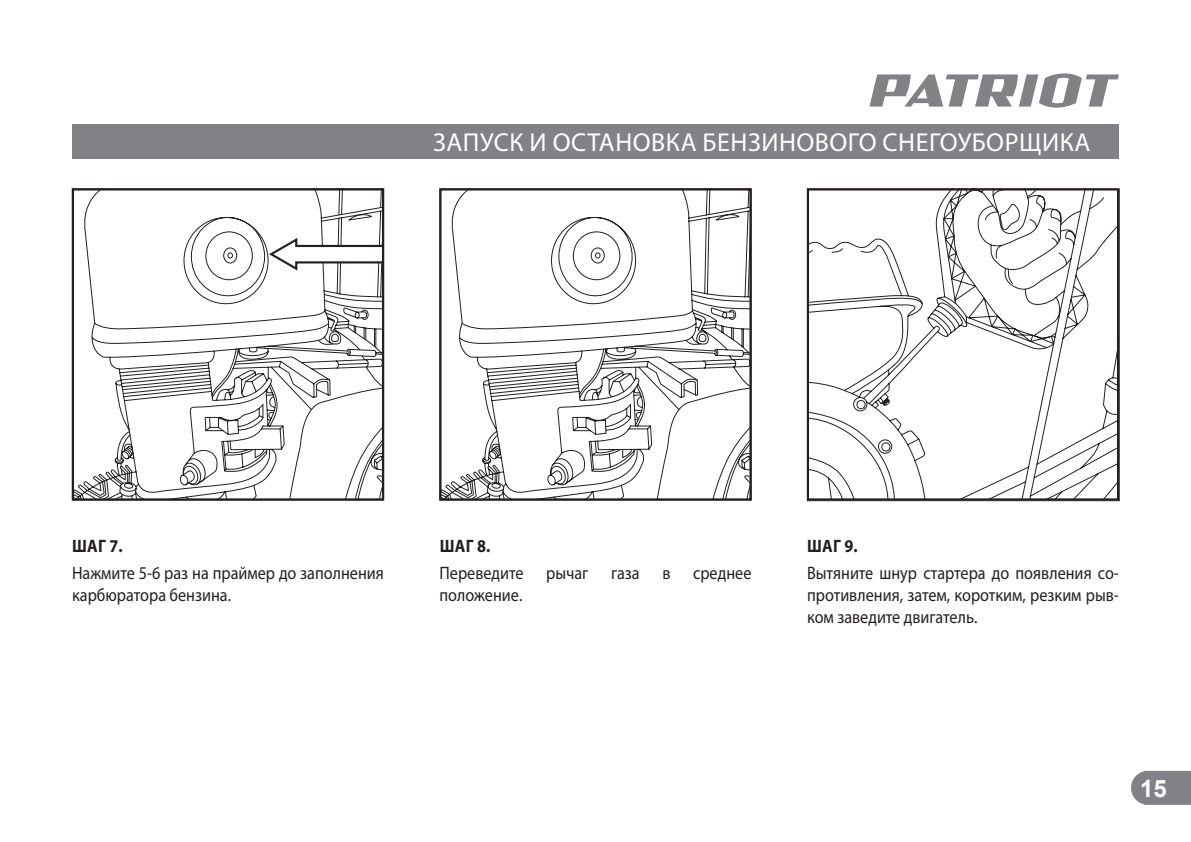
<style>
.page{position:relative;width:1191px;height:842px;background:#fff}
.page>*{position:absolute;margin:0;border:0;box-sizing:border-box;transform-origin:0 0}
.t1{font:26px "Myriad Pro";letter-spacing:.02em;color:#fff}
.t2{font:700 24px "Arial";color:#fff}
.t3{font:18px/21.6px "Myriad Pro";color:#231f20;scale:.9 1}
.t4{font:700 18px "Myriad Pro";letter-spacing:.02em;color:#231f20;scale:.9 1}
</style>
<div class="page">
<svg style="left:1131px;top:771px;width:60px;height:34px;background:#888a8c"></svg>
<svg style="left:869px;top:73px;width:250px;height:35px"></svg>
<div style="left:72px;top:124px;width:1047px;height:34px;background:#808285"></div>
<svg style="left:71px;top:188px;width:314px;height:313px"></svg>
<svg style="left:439px;top:188px;width:313px;height:313px"></svg>
<svg style="left:806px;top:188px;width:314px;height:313px"></svg>
<h1 class="t1" style="left:433px;top:126px;width:659px">ЗАПУСК И ОСТАНОВКА БЕНЗИНОВОГО СНЕГОУБОРЩИКА</h1>
<p class="t4" style="left:72px;top:536px;width:58px">ШАГ 7.</p>
<p class="t3" style="left:72px;top:562px;width:348px">Нажмите 5-6 раз на праймер до заполнения карбюратора бензина.</p>
<p class="t4" style="left:440px;top:536px;width:58px">ШАГ 8.</p>
<p class="t3" style="left:439px;top:562px;width:95px">Переведите</p>
<p class="t3" style="left:546px;top:562px;width:48px">рычаг</p>
<p class="t3" style="left:611px;top:562px;width:33px">газа</p>
<p class="t3" style="left:662px;top:562px;width:10px">в</p>
<p class="t3" style="left:693px;top:562px;width:66px">среднее</p>
<p class="t3" style="left:439px;top:584px;width:94px">положение.</p>
<p class="t4" style="left:807px;top:536px;width:58px">ШАГ 9.</p>
<p class="t3" style="left:807px;top:562px;width:348px;text-align:justify">Вытяните шнур стартера до появления со&shy;противления, затем, коротким, резким рыв&shy;ком заведите двигатель.</p>
<h2 class="t2" style="left:1140px;top:772px;width:28px">15</h2>
</div>
